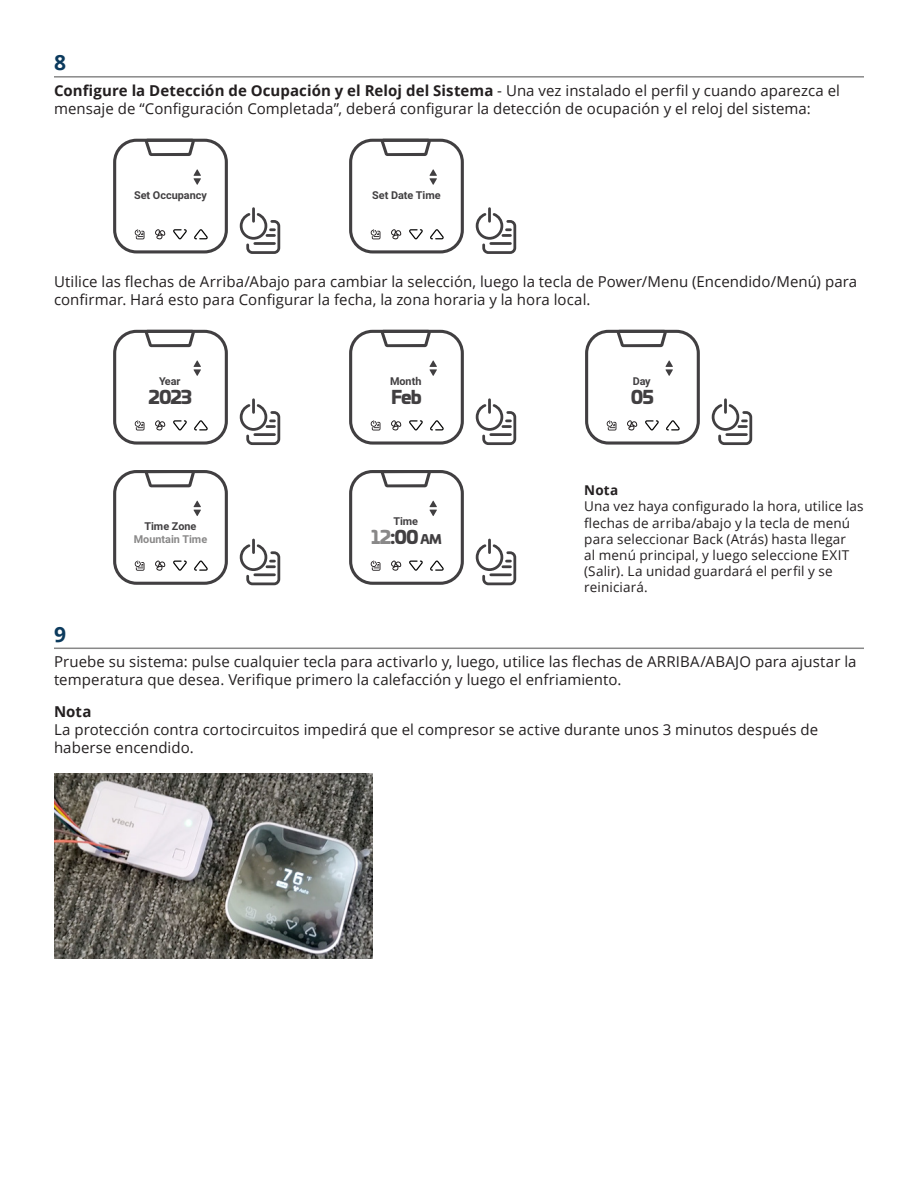
<style>
.page{position:relative;width:918px;height:1188px;background:#fff}
.page>*{position:absolute;margin:0;border:0;box-sizing:border-box;transform-origin:0 0}
.t1{font:700 21px "Open Sans";color:#0b3a5d}
.t2{font:900 18px "Univia Pro";letter-spacing:-.06em;color:#413f41}
.t3{font:15px/18px "Open Sans";letter-spacing:.005em;color:#231f20}
.t4{font:700 15px "Open Sans";color:#231f20}
.t5{font:13.5px/16.2px "Open Sans";letter-spacing:.01em;color:#231f20}
.t6{font:700 13.5px "Open Sans";color:#231f20}
.t7{font:700 10.8px "Roboto";color:#413f41}
.t8{font:700 10.8px/12.5px "Roboto";color:#898888;text-align:center}
.s1{font-weight:700}
.s2{color:#413f41}
.s3{color:#898888}
.s4{font-size:12.6px}
</style>
<div class="page">
<hr style="left:54px;top:76px;width:810px;height:2px;background:#888">
<svg style="left:113px;top:139px;width:115px;height:114px"></svg>
<svg style="left:349px;top:139px;width:115px;height:114px"></svg>
<svg style="left:240px;top:207px;width:40px;height:47px"></svg>
<svg style="left:476px;top:207px;width:40px;height:47px"></svg>
<svg style="left:113px;top:330px;width:115px;height:115px"></svg>
<svg style="left:349px;top:330px;width:115px;height:115px"></svg>
<svg style="left:240px;top:398px;width:40px;height:47px"></svg>
<svg style="left:476px;top:398px;width:40px;height:47px"></svg>
<svg style="left:585px;top:330px;width:115px;height:115px"></svg>
<svg style="left:712px;top:398px;width:40px;height:47px"></svg>
<svg style="left:113px;top:470px;width:115px;height:115px"></svg>
<svg style="left:349px;top:470px;width:115px;height:115px"></svg>
<svg style="left:240px;top:539px;width:40px;height:46px"></svg>
<svg style="left:476px;top:539px;width:40px;height:46px"></svg>
<hr style="left:54px;top:648px;width:810px;height:1px;background:#888">
<img style="left:54px;top:773px;width:318px;height:186px">
<p class="t1" style="left:54px;top:48px;width:13px">8</p>
<p class="t3" style="left:54px;top:81px;width:788px"><span class="s1">Configure la Detección de Ocupación y el Reloj del Sistema</span> - Una vez instalado el perfil y cuando aparezca el mensaje de “Configuración Completada”, deberá configurar la detección de ocupación y el reloj del sistema:</p>
<p class="t7" style="left:134px;top:188px;width:74px">Set Occupancy</p>
<p class="t7" style="left:372px;top:188px;width:70px">Set Date Time</p>
<p class="t3" style="left:54px;top:272px;width:805px">Utilice las flechas de Arriba/Abajo para cambiar la selección, luego la tecla de Power/Menu (Encendido/Menú) para confirmar. Hará esto para Configurar la fecha, la zona horaria y la hora local.</p>
<p class="t1" style="left:54px;top:619px;width:13px">9</p>
<p class="t7" style="left:159px;top:374px;width:23px">Year</p>
<p class="t2" style="left:149px;top:382px;width:45px">2023</p>
<p class="t7" style="left:390px;top:374px;width:33px">Month</p>
<p class="t2" style="left:391px;top:382px;width:32px">Feb</p>
<p class="t7" style="left:393px;top:514px;width:26px">Time</p>
<p class="t8" style="left:134px;top:521px;width:75px"><span class="s2">Time Zone<br></span>Mountain Time</p>
<p class="t2" style="left:371px;top:522px;width:72px"><span class="s3">12</span>:00 <span class="s4">AM</span></p>
<p class="t7" style="left:633px;top:374px;width:20px">Day</p>
<p class="t2" style="left:631px;top:382px;width:25px">05</p>
<p class="t6" style="left:584px;top:481px;width:35px">Nota</p>
<p class="t5" style="left:584px;top:498px;width:281px">Una vez haya configurado la hora, utilice las flechas de arriba/abajo y la tecla de menú para seleccionar Back (Atrás) hasta llegar<br>al menú principal, y luego seleccione EXIT (Salir). La unidad guardará el perfil y se reiniciará.</p>
<p class="t3" style="left:54px;top:652px;width:804px">Pruebe su sistema: pulse cualquier tecla para activarlo y, luego, utilice las flechas de ARRIBA/ABAJO para ajustar la temperatura que desea. Verifique primero la calefacción y luego el enfriamiento.</p>
<p class="t4" style="left:54px;top:701px;width:39px">Nota</p>
<p class="t3" style="left:54px;top:720px;width:766px">La protección contra cortocircuitos impedirá que el compresor se active durante unos 3 minutos después de haberse encendido.</p>
</div>
